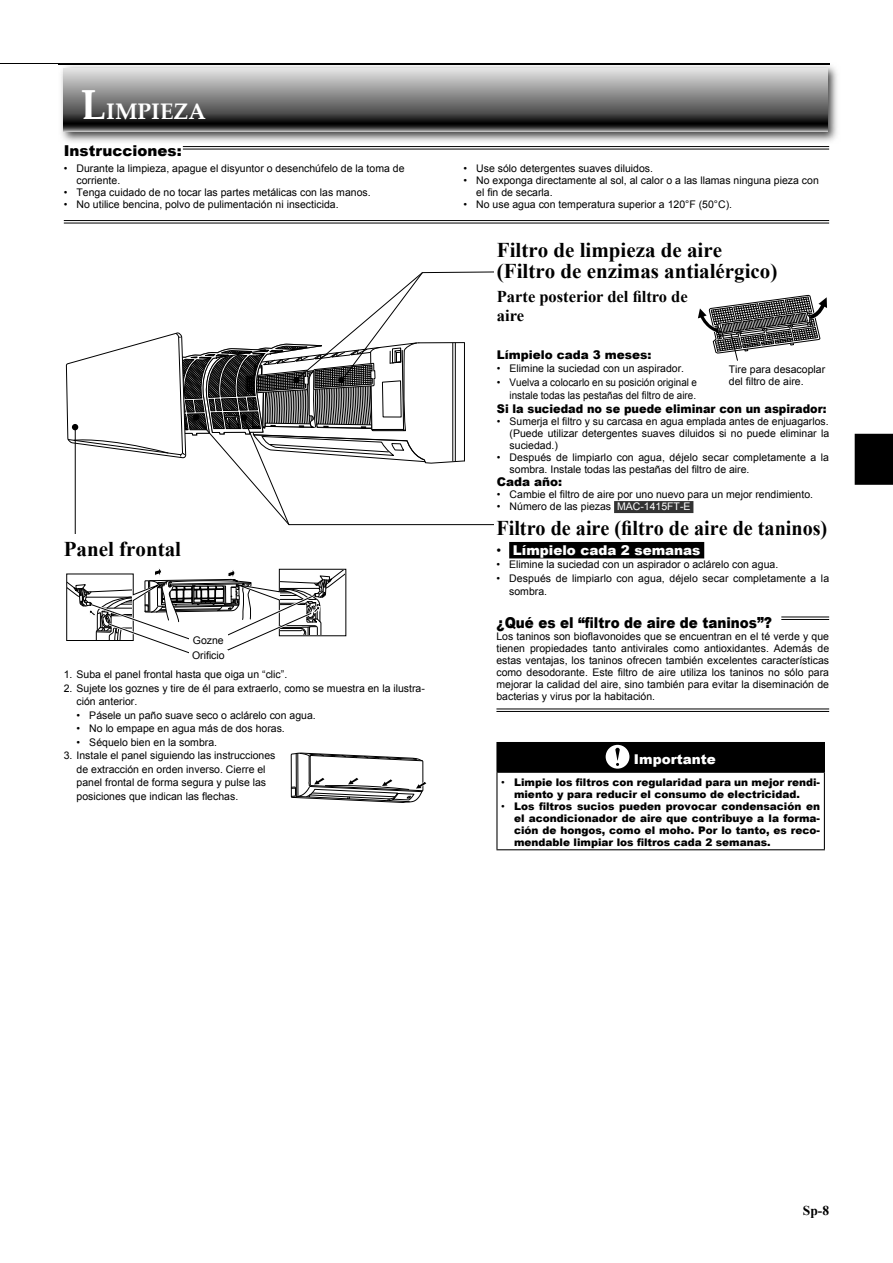
<style>
.page{position:relative;width:893px;height:1263px;background:#fff}
.page>*{position:absolute;margin:0;border:0;box-sizing:border-box;transform-origin:0 0}
.t1{font:700 22.5px "Palatino Linotype";color:#fff}
.t2{font:700 21px/21px "Times New Roman";color:#000}
.t3{font:700 21px "Times New Roman";color:#000;scale:.96 1}
.t4{font:700 16.5px/19.5px "Times New Roman";color:#000}
.t5{font:900 15px "Arial";color:#000;scale:.9 1}
.t6{font:900 15px "Arial";color:#000}
.t7{font:900 13.5px "Arial";color:#fff}
.t8{font:700 13.5px "Times New Roman";color:#000}
.t9{font:900 12px "Arial";color:#000;scale:.94 1}
.t10{font:900 12px "Arial";color:#000}
.t11{font:10.5px/12px "Arial";color:#000}
.t12{font:900 10.5px/12px "Arial";color:#000}
.s1{font-size:42px}
.s2{color:#fff}
.s3{font-weight:400;color:#000}
.s4{font-weight:400}
</style>
<div class="page">
<div style="left:855px;top:434px;width:38px;height:51px;background:#000"></div>
<hr style="left:0;top:63px;width:829px;height:1px;background:#000">
<svg style="left:66px;top:568px;width:281px;height:86px"></svg>
<hr style="left:183px;top:146px;width:646px;height:1px;background:#000">
<hr style="left:183px;top:149px;width:646px;height:1px;background:#000">
<hr style="left:64px;top:220px;width:765px;height:1px;background:#000">
<hr style="left:64px;top:223px;width:765px;height:1px;background:#000">
<img style="left:58px;top:63px;width:779px;height:79px">
<img style="left:58px;top:63px;width:771px;height:1px">
<svg style="left:64px;top:68px;width:764px;height:64px;background:#7d7d7d"></svg>
<div style="left:189px;top:650px;width:38px;height:11px;background:#fff"></div>
<div style="left:189px;top:635px;width:38px;height:12px;background:#fff"></div>
<svg style="left:291px;top:753px;width:136px;height:50px"></svg>
<div style="left:614px;top:501px;width:79px;height:12px;background:#333"></div>
<div style="left:509px;top:542px;width:195px;height:16px;background:#000"></div>
<hr style="left:781px;top:617px;width:48px;height:1px;background:#000">
<hr style="left:781px;top:619px;width:48px;height:1px;background:#000">
<hr style="left:496px;top:709px;width:333px;height:1px;background:#000">
<hr style="left:496px;top:711px;width:333px;height:1px;background:#000">
<div style="left:497px;top:742px;width:327px;height:30px;background:#000"></div>
<hr style="left:496px;top:742px;width:329px;height:1px;background:#000">
<hr style="left:496px;top:743px;width:2px;height:29px;background:#000">
<svg style="left:824px;top:743px;width:1px;height:29px"></svg>
<hr style="left:496px;top:772px;width:329px;height:1px;background:#000">
<hr style="left:496px;top:773px;width:2px;height:76px;background:#000">
<hr style="left:824px;top:773px;width:1px;height:76px;background:#000">
<hr style="left:496px;top:849px;width:329px;height:1px;background:#000">
<div style="left:606px;top:745px;width:23px;height:24px;background:#fff;border-radius:50%"></div>
<svg style="left:615px;top:748px;width:5px;height:18px"></svg>
<hr style="left:75px;top:429px;width:1px;height:104px;background:#000">
<svg style="left:65px;top:271px;width:429px;height:254px"></svg>
<svg style="left:698px;top:295px;width:129px;height:66px"></svg>
<h1 class="t1" style="left:81px;top:95px;width:127px"><span class="s1">L</span>IMPIEZA</h1>
<h3 class="t6" style="left:64px;top:139px;width:120px">Instrucciones:</h3>
<p class="t11" style="left:77px;top:163px;width:330px;text-indent:-13px">• Durante la limpieza, apague el disyuntor o desenchúfelo de la toma de corriente.</p>
<p class="t11" style="left:64px;top:187px;width:308px">• Tenga cuidado de no tocar las partes metálicas con las manos.</p>
<p class="t11" style="left:64px;top:199px;width:276px">• No utilice bencina, polvo de pulimentación ni insecticida.</p>
<h2 class="t2" style="left:64px;top:538px;width:119px">Panel frontal</h2>
<p class="t11" style="left:193px;top:634px;width:32px">Gozne</p>
<p class="t11" style="left:192px;top:650px;width:34px">Orificio</p>
<p class="t11" style="left:64px;top:668px;width:225px">1. Suba el panel frontal hasta que oiga un “clic”.</p>
<p class="t11" style="left:77px;top:681px;width:350px;line-height:13.5px;text-indent:-13px">2. Sujete los goznes y tire de él para extraerlo, como se muestra en la ilustra&shy;ción anterior.</p>
<p class="t11" style="left:77px;top:709px;width:241px">• Pásele un paño suave seco o aclárelo con agua.</p>
<p class="t11" style="left:77px;top:722px;width:210px">• No lo empape en agua más de dos horas.</p>
<p class="t11" style="left:77px;top:736px;width:142px">• Séquelo bien en la sombra.</p>
<p class="t11" style="left:77px;top:749px;width:201px;line-height:13.5px;text-indent:-13px">3. Instale el panel siguiendo las instrucciones de extracción en orden inverso. Cierre el panel frontal de forma segura y pulse las posiciones que indican las flechas.</p>
<p class="t11" style="left:463px;top:163px;width:191px">• Use sólo detergentes suaves diluidos.</p>
<p class="t11" style="left:476px;top:175px;width:344px;text-indent:-13px">• No exponga directamente al sol, al calor o a las llamas ninguna pieza con el fin de secarla.</p>
<p class="t11" style="left:463px;top:199px;width:270px">• No use agua con temperatura superior a 120°F (50°C).</p>
<h2 class="t2" style="left:497px;top:239px;width:282px">Filtro de limpieza de aire (Filtro de enzimas antialérgico)</h2>
<h3 class="t4" style="left:497px;top:286px;width:192px">Parte posterior del filtro de aire</h3>
<p class="t10" style="left:497px;top:346px;width:156px">Límpielo cada 3 meses:</p>
<p class="t11" style="left:497px;top:362px;width:189px">• Elimine la suciedad con un aspirador.</p>
<p class="t11" style="left:497px;top:375px;width:202px;line-height:13.5px;text-align:right">• Vuelva a colocarlo en su posición original e instale todas las pestañas del filtro de aire.</p>
<p class="t9" style="left:497px;top:400px;width:352px">Si la suciedad no se puede eliminar con un aspirador:</p>
<p class="t11" style="left:510px;top:415px;width:321px;text-align:justify;text-indent:-13px">• Sumerja el filtro y su carcasa en agua emplada antes de enjuagarlos. (Puede utilizar detergentes suaves diluidos si no puede eliminar la suciedad.)</p>
<p class="t11" style="left:510px;top:451px;width:321px;text-indent:-13px">• Después de limpiarlo con agua, déjelo secar completamente a la sombra. Instale todas las pestañas del filtro de aire.</p>
<p class="t10" style="left:497px;top:473px;width:67px">Cada año:</p>
<p class="t11" style="left:497px;top:488px;width:318px">• Cambie el filtro de aire por uno nuevo para un mejor rendimiento.</p>
<p class="t11" style="left:497px;top:500px;width:195px">• Número de las piezas <span class="s2">MAC-1415FT-E</span></p>
<h2 class="t3" style="left:496px;top:514px;width:346px">Filtro de aire (filtro de aire de taninos)</h2>
<p class="t7" style="left:496px;top:540px;width:206px"><span class="s3">•</span> Límpielo cada 2 semanas</p>
<p class="t11" style="left:496px;top:559px;width:283px">• Elimine la suciedad con un aspirador o aclárelo con agua.</p>
<p class="t11" style="left:509px;top:571px;width:322px;line-height:13.5px;text-indent:-13px">• Después de limpiarlo con agua, déjelo secar completamente a la sombra.</p>
<h3 class="t5" style="left:496px;top:612px;width:308px">¿Qué es el “filtro de aire de taninos”?</h3>
<p class="t11" style="left:496px;top:631px;width:334px;text-align:justify">Los taninos son bioflavonoides que se encuentran en el té verde y que tienen propiedades tanto antivirales como antioxidantes. Además de estas ventajas, los taninos ofrecen también excelentes características como desodorante. Este filtro de aire utiliza los taninos no sólo para mejorar la calidad del aire, sino también para evitar la diseminación de bacterias y virus por la habitación.</p>
<p class="t11" style="left:729px;top:364px;width:98px">Tire para desacoplar del filtro de aire.</p>
<p class="t7" style="left:634px;top:749px;width:83px">Importante</p>
<p class="t12" style="left:514px;top:775px;width:308px;text-indent:-13px"><span class="s4">•</span> Limpie los filtros con regularidad para un mejor rendi&shy;miento y para reducir el consumo de electricidad.</p>
<p class="t12" style="left:514px;top:799px;width:308px;text-align:justify;text-indent:-13px"><span class="s4">•</span> Los filtros sucios pueden provocar condensación en el acondicionador de aire que contribuye a la forma&shy;ción de hongos, como el moho. Por lo tanto, es reco&shy;mendable limpiar los filtros cada 2 semanas.</p>
<p class="t8" style="left:803px;top:1201px;width:28px">Sp-8</p>
</div>
